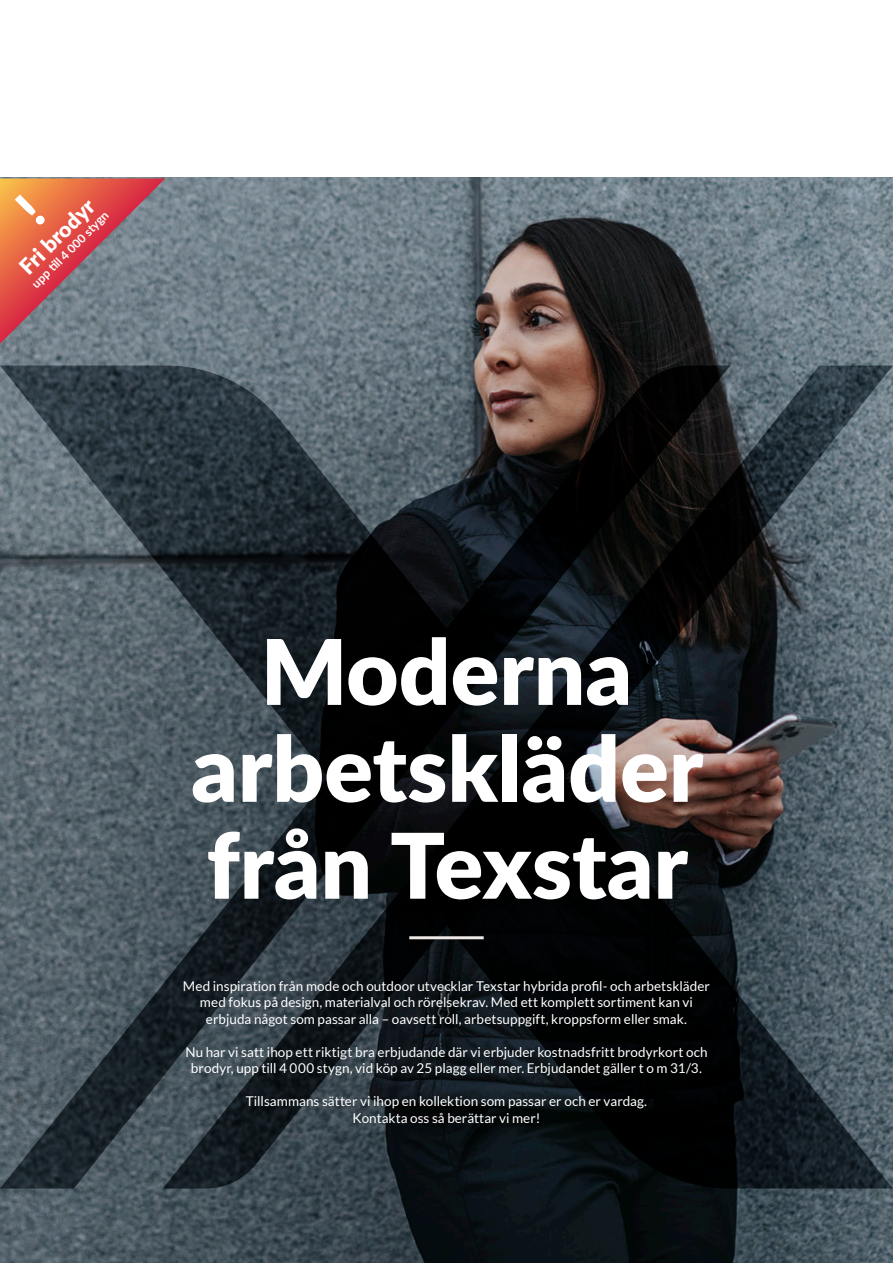
<style>
.page{position:relative;width:893px;height:1263px;background:#fff}
.page>*{position:absolute;margin:0;border:0;box-sizing:border-box;transform-origin:0 0}
.t1{font:900 90.45px "Lato";color:#fff}
.t2{font:900 21.75px "Lato";color:#fff}
.t3{font:13.5px/16.5px "Lato";letter-spacing:.005em;color:#fff;text-align:center}
.t4{font:700 12px "Lato";color:#fff}
</style>
<div class="page">
<img style="left:0;top:177px;width:893px;height:1086px">
<img style="left:0;top:366px;width:163px;height:822px">
<img style="left:163px;top:366px;width:730px;height:822px">
<hr style="left:409px;top:936px;width:75px;height:3px;background:#eee9e5">
<svg style="left:0;top:178px;width:165px;height:166px;background:#ad6e67"></svg>
<p class="t2" style="left:12px;top:259px;width:98px;rotate:-45deg">Fri brodyr</p>
<p class="t4" style="left:28px;top:279px;width:104px;rotate:-45deg">upp till 4 000 stygn</p>
<p class="t1" style="left:261px;top:604px;width:373px">Moderna</p>
<p class="t1" style="left:191px;top:701px;width:514px">arbetskläder</p>
<p class="t1" style="left:207px;top:798px;width:483px">från Texstar</p>
<p class="t3" style="left:183px;top:977px;width:529px">Med inspiration från mode och outdoor utvecklar Texstar hybrida profil- och arbetskläder med fokus på design, materialval och rörelsekrav. Med ett komplett sortiment kan vi erbjuda något som passar alla – oavsett roll, arbetsuppgift, kroppsform eller smak.</p>
<p class="t3" style="left:185px;top:1043px;width:524px">Nu har vi satt ihop ett riktigt bra erbjudande där vi erbjuder kostnadsfritt brodyrkort och brodyr, upp till 4 000 stygn, vid köp av 25 plagg eller mer. Erbjudandet gäller t o m 31/3.</p>
<p class="t3" style="left:246px;top:1093px;width:403px">Tillsammans sätter vi ihop en kollektion som passar er och er vardag.<br>Kontakta oss så berättar vi mer!</p>
</div>
